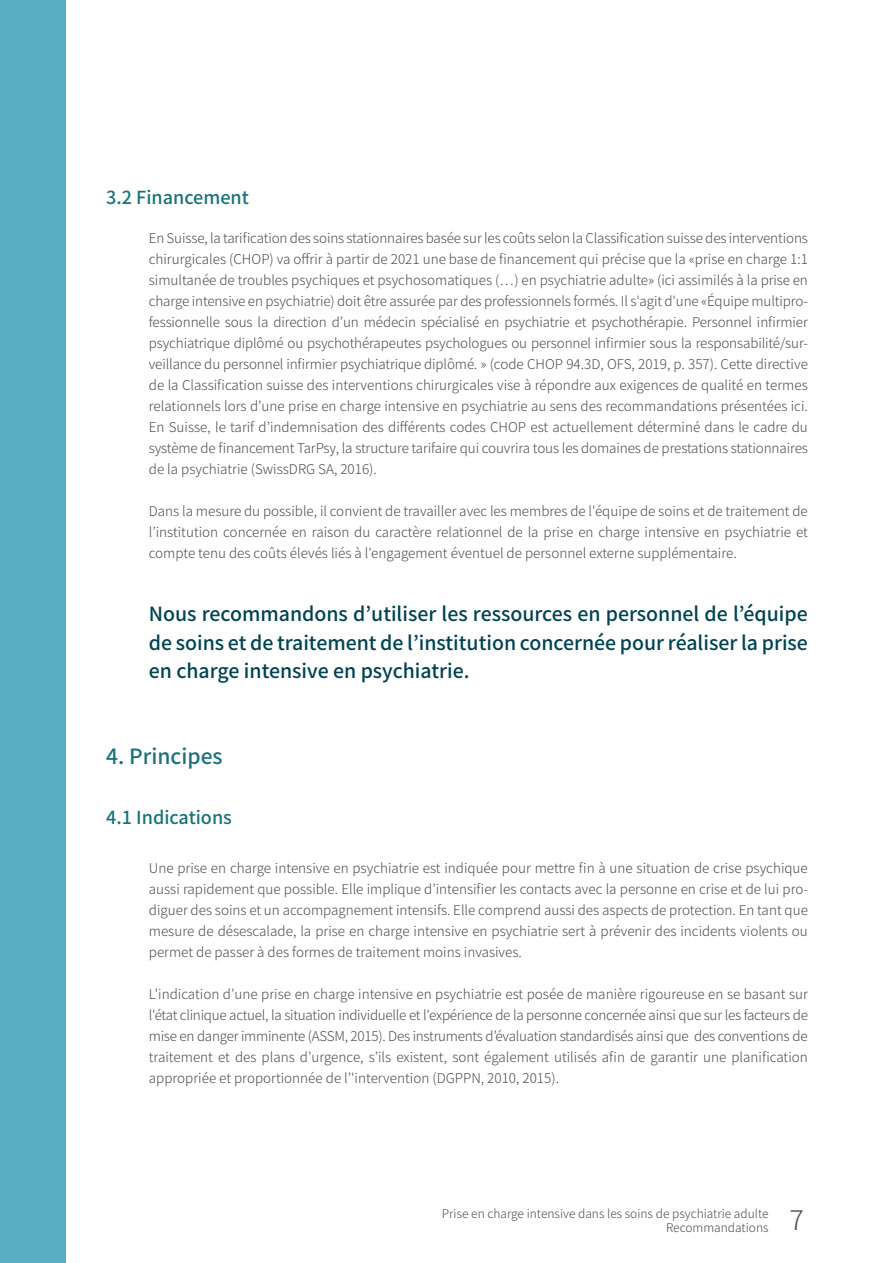
<style>
.page{position:relative;width:893px;height:1263px;background:#fff}
.page>*{position:absolute;margin:0;border:0;box-sizing:border-box;transform-origin:0 0}
.t1{font:300 27px "Noto Sans JP";color:#4b4c4d}
.t2{font:500 21px "Noto Sans JP";color:#1b717a}
.t3{font:500 19.5px/28.5px "Noto Sans JP";color:#004351;text-align:justify}
.t4{font:500 18px "Noto Sans JP";color:#1b717a}
.t5{font:300 13.5px/21px "Noto Sans JP";color:#4b4c4d;text-align:justify}
.t6{font:300 12px/14.4px "Noto Sans JP";color:#4b4c4d;text-align:right}
</style>
<div class="page">
<div style="left:0;top:0;width:66px;height:1263px;background:#59acc2"></div>
<h3 class="t4" style="left:106px;top:187px;width:144px">3.2 Financement</h3>
<p class="t5" style="left:149px;top:228px;width:661px">En Suisse, la tarification des soins stationnaires basée sur les coûts selon la Classification suisse des interventions chirurgicales (CHOP) va offrir à partir de 2021 une base de financement qui précise que la «prise en charge 1:1 simultanée de troubles psychiques et psychosomatiques (…) en psychiatrie adulte» (ici assimilés à la prise en charge intensive en psychiatrie) doit être assurée par des professionnels formés. Il s'agit d'une «Équipe multipro&shy;fessionnelle sous la direction d’un médecin spécialisé en psychiatrie et psychothérapie. Personnel infirmier psychiatrique diplômé ou psychothérapeutes psychologues ou personnel infirmier sous la responsabilité/sur&shy;veillance du personnel infirmier psychiatrique diplômé. » (code CHOP 94.3D, OFS, 2019, p. 357). Cette directive de la Classification suisse des interventions chirurgicales vise à répondre aux exigences de qualité en termes relationnels lors d’une prise en charge intensive en psychiatrie au sens des recommandations présentées ici.<br>En Suisse, le tarif d’indemnisation des différents codes CHOP est actuellement déterminé dans le cadre du système de financement TarPsy, la structure tarifaire qui couvrira tous les domaines de prestations stationnaires de la psychiatrie (SwissDRG SA, 2016).</p>
<p class="t5" style="left:149px;top:501px;width:661px">Dans la mesure du possible, il convient de travailler avec les membres de l'équipe de soins et de traitement de l’institution concernée en raison du caractère relationnel de la prise en charge intensive en psychiatrie et compte tenu des coûts élevés liés à l'engagement éventuel de personnel externe supplémentaire.</p>
<h3 class="t3" style="left:149px;top:600px;width:661px">Nous recommandons d’utiliser les ressources en personnel de l’équipe de soins et de traitement de l’institution concernée pour réaliser la prise en charge intensive en psychiatrie.</h3>
<h2 class="t2" style="left:106px;top:744px;width:118px">4. Principes</h2>
<h3 class="t4" style="left:106px;top:807px;width:127px">4.1 Indications</h3>
<p class="t5" style="left:149px;top:858px;width:661px">Une prise en charge intensive en psychiatrie est indiquée pour mettre fin à une situation de crise psychique aussi rapidement que possible. Elle implique d’intensifier les contacts avec la personne en crise et de lui pro&shy;diguer des soins et un accompagnement intensifs. Elle comprend aussi des aspects de protection. En tant que mesure de désescalade, la prise en charge intensive en psychiatrie sert à prévenir des incidents violents ou permet de passer à des formes de traitement moins invasives.</p>
<p class="t5" style="left:149px;top:984px;width:661px">L'indication d’une prise en charge intensive en psychiatrie est posée de manière rigoureuse en se basant sur l'état clinique actuel, la situation individuelle et l'expérience de la personne concernée ainsi que sur les facteurs de mise en danger imminente (ASSM, 2015). Des instruments d’évaluation standardisés ainsi que des conventions de traitement et des plans d’urgence, s’ils existent, sont également utilisés afin de garantir une planification appropriée et proportionnée de l’'intervention (DGPPN, 2010, 2015).</p>
<p class="t6" style="left:442px;top:1206px;width:328px">Prise en charge intensive dans les soins de psychiatrie adulte<br>Recommandations</p>
<h1 class="t1" style="left:789px;top:1205px;width:16px">7</h1>
</div>
